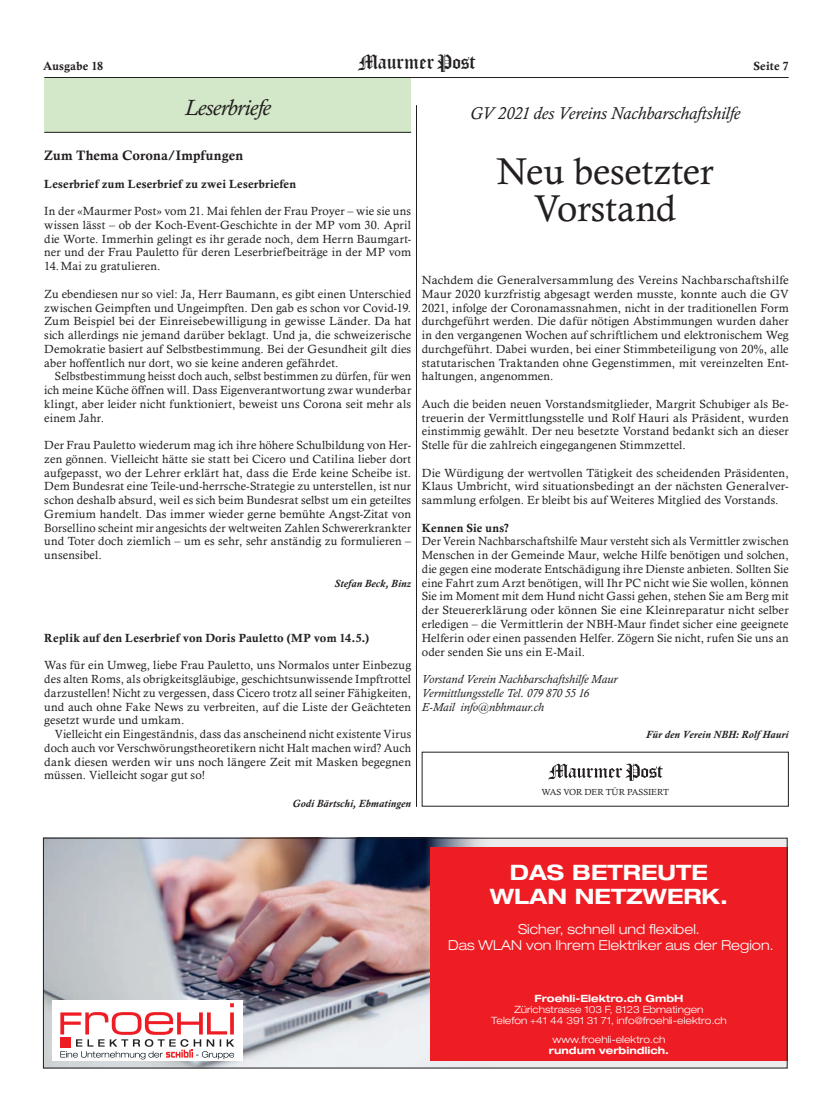
<style>
.page{position:relative;width:833px;height:1117px;background:#fff}
.page>*{position:absolute;margin:0;border:0;box-sizing:border-box;transform-origin:0 0}
.t1{font:37.5px/37.5px "Calisto";color:#231f20;text-align:center}
.t2{font:italic 22.5px "Calisto";letter-spacing:-.02em;color:#231f20}
.t3{font:22.38px "Old London";color:#231f20}
.t4{font:700 expanded 21.25px/23.8px "Helvetica Neue";color:#fff;text-align:center}
.t5{font:italic 17.5px "Calisto";color:#231f20}
.t6{font:300 expanded 13.75px/16.2px "Helvetica Neue";color:#fff;text-align:center}
.t7{font:700 13.75px "Calisto";letter-spacing:.01em;color:#231f20}
.t8{font:11.88px/13.8px "Calisto";letter-spacing:.015em;color:#231f20;text-align:justify}
.t9{font:11.88px/13.8px "Calisto";letter-spacing:.015em;color:#231f20;text-align:justify;scale:.96 1}
.t10{font:11.88px/13.8px "Calisto";letter-spacing:.015em;color:#231f20;text-align:justify;scale:1.04 1}
.t11{font:700 11.88px "Calisto";letter-spacing:.015em;color:#231f20}
.t12{font:italic 11.88px/13.8px "Calisto";letter-spacing:.005em;color:#231f20}
.t13{font:italic 700 10.62px "Calisto";letter-spacing:.015em;color:#231f20}
.t14{font:300 expanded 10px/11.2px "Helvetica Neue";color:#fff;text-align:center}
.t15{font:700 expanded 10px "Helvetica Neue";color:#fff}
.t16{font:8.88px "Calisto";letter-spacing:-.01em;color:#231f20}
</style>
<div class="page">
<hr style="left:44px;top:77px;width:744px;height:1px;background:#231f20">
<div style="left:44px;top:78px;width:367px;height:54px;background:#d3e8c9"></div>
<hr style="left:44px;top:132px;width:367px;height:1px;background:#231f20">
<hr style="left:416px;top:105px;width:1px;height:701px;background:#231f20">
<svg style="left:548px;top:763px;width:114px;height:17px"></svg>
<div style="left:43px;top:837px;width:744px;height:231px;background:#ececee"></div>
<img style="left:45px;top:839px;width:457px;height:227px">
<div style="left:430px;top:846px;width:357px;height:214px;background:#ee1d23"></div>
<div style="left:52px;top:999px;width:191px;height:61px;background:#fff"></div>
<svg style="left:60px;top:1003px;width:174px;height:56px"></svg>
<div style="left:43px;top:837px;width:744px;height:231px;border:1px solid #231f20"></div>
<p class="t11" style="left:43px;top:59px;width:62px">Ausgabe 18</p>
<h3 class="t3" style="left:359px;top:49px;width:118px">Maurmer Post</h3>
<p class="t11" style="left:753px;top:59px;width:37px">Seite 7</p>
<h2 class="t2" style="left:185px;top:94px;width:87px">Leserbriefe</h2>
<p class="t7" style="left:44px;top:147px;width:200px">Zum Thema Corona/Impfungen</p>
<p class="t11" style="left:44px;top:177px;width:253px">Leserbrief zum Leserbrief zu zwei Leserbriefen</p>
<p class="t8" style="left:44px;top:204px;width:368px">In der «Maurmer Post» vom 21. Mai fehlen der Frau Proyer – wie sie uns wissen lässt – ob der Koch-Event-Geschichte in der MP vom 30. April die Worte. Immerhin gelingt es ihr gerade noch, dem Herrn Baumgart&shy;ner und der Frau Pauletto für deren Leserbriefbeiträge in der MP vom 14.Mai zu gratulieren.</p>
<p class="t8" style="left:44px;top:286px;width:368px">Zu ebendiesen nur so viel: Ja, Herr Baumann, es gibt einen Unterschied zwischen Geimpften und Ungeimpften. Den gab es schon vor Covid-19.<br>Zum Beispiel bei der Einreisebewilligung in gewisse Länder. Da hat sich allerdings nie jemand darüber beklagt. Und ja, die schweizerische Demokratie basiert auf Selbstbestimmung. Bei der Gesundheit gilt dies aber hoffentlich nur dort, wo sie keine anderen gefährdet.</p>
<p class="t9" style="left:44px;top:369px;width:384px;text-indent:11px">Selbstbestimmung heisst doch auch, selbst bestimmen zu dürfen, für wen ich meine Küche öffnen will. Dass Eigenverantwortung zwar wunderbar klingt, aber leider nicht funktioniert, beweist uns Corona seit mehr als einem Jahr.</p>
<p class="t8" style="left:44px;top:438px;width:368px">Der Frau Pauletto wiederum mag ich ihre höhere Schulbildung von Her&shy;zen gönnen. Vielleicht hätte sie statt bei Cicero und Catilina lieber dort aufgepasst, wo der Lehrer erklärt hat, dass die Erde keine Scheibe ist.<br>Dem Bundesrat eine Teile-und-herrsche-Strategie zu unterstellen, ist nur schon deshalb absurd, weil es sich beim Bundesrat selbst um ein geteiltes Gremium handelt. Das immer wieder gerne bemühte Angst-Zitat von Borsellino scheint mir angesichts der weltweiten Zahlen Schwererkrankter und Toter doch ziemlich – um es sehr, sehr anständig zu formulieren – unsensibel.</p>
<p class="t13" style="left:334px;top:577px;width:78px">Stefan Beck, Binz</p>
<h3 class="t5" style="left:470px;top:103px;width:272px">GV 2021 des Vereins Nachbarschaftshilfe</h3>
<h1 class="t1" style="left:497px;top:152px;width:218px">Neu besetzter<br>Vorstand</h1>
<p class="t10" style="left:422px;top:273px;width:354px">Nachdem die Generalversammlung des Vereins Nachbarschaftshilfe Maur 2020 kurzfristig abgesagt werden musste, konnte auch die GV 2021, infolge der Coronamassnahmen, nicht in der traditionellen Form durchgeführt werden. Die dafür nötigen Abstimmungen wurden daher in den vergangenen Wochen auf schriftlichem und elektronischem Weg durchgeführt. Dabei wurden, bei einer Stimmbeteiligung von 20%, alle statutarischen Traktanden ohne Gegenstimmen, mit vereinzelten Ent&shy;haltungen, angenommen.</p>
<p class="t8" style="left:422px;top:396px;width:368px">Auch die beiden neuen Vorstandsmitglieder, Margrit Schubiger als Be&shy;treuerin der Vermittlungsstelle und Rolf Hauri als Präsident, wurden einstimmig gewählt. Der neu besetzte Vorstand bedankt sich an dieser Stelle für die zahlreich eingegangenen Stimmzettel.</p>
<p class="t8" style="left:422px;top:465px;width:368px">Die Würdigung der wertvollen Tätigkeit des scheidenden Präsidenten, Klaus Umbricht, wird situationsbedingt an der nächsten Generalver&shy;sammlung erfolgen. Er bleibt bis auf Weiteres Mitglied des Vorstands.</p>
<p class="t11" style="left:422px;top:520px;width:89px">Kennen Sie uns?</p>
<p class="t9" style="left:422px;top:534px;width:384px">Der Verein Nachbarschaftshilfe Maur versteht sich als Vermittler zwischen Menschen in der Gemeinde Maur, welche Hilfe benötigen und solchen, die gegen eine moderate Entschädigung ihre Dienste anbieten. Sollten Sie eine Fahrt zum Arzt benötigen, will Ihr PC nicht wie Sie wollen, können Sie im Moment mit dem Hund nicht Gassi gehen, stehen Sie am Berg mit der Steuererklärung oder können Sie eine Kleinreparatur nicht selber erledigen – die Vermittlerin der NBH-Maur findet sicher eine geeignete Helferin oder einen passenden Helfer. Zögern Sie nicht, rufen Sie uns an oder senden Sie uns ein E-Mail.</p>
<p class="t12" style="left:422px;top:672px;width:197px">Vorstand Verein Nachbarschaftshilfe Maur<br>Vermittlungsstelle Tel. 079 870 55 16<br>E-Mail info@nbhmaur.ch</p>
<p class="t13" style="left:646px;top:728px;width:144px">Für den Verein NBH: Rolf Hauri</p>
<p class="t11" style="left:44px;top:630px;width:326px">Replik auf den Leserbrief von Doris Pauletto (MP vom 14.5.)</p>
<p class="t8" style="left:44px;top:658px;width:368px">Was für ein Umweg, liebe Frau Pauletto, uns Normalos unter Einbezug des alten Roms, als obrigkeitsgläubige, geschichtsunwissende Impftrottel darzustellen! Nicht zu vergessen, dass Cicero trotz all seiner Fähigkeiten, und auch ohne Fake News zu verbreiten, auf die Liste der Geächteten gesetzt wurde und umkam.</p>
<p class="t8" style="left:44px;top:726px;width:368px;text-indent:11px">Vielleicht ein Eingeständnis, dass das anscheinend nicht existente Virus doch auch vor Verschwörungstheoretikern nicht Halt machen wird? Auch dank diesen werden wir uns noch längere Zeit mit Masken begegnen müssen. Vielleicht sogar gut so!</p>
<p class="t13" style="left:292px;top:797px;width:120px">Godi Bärtschi, Ebmatingen</p>
<p class="t16" style="left:541px;top:786px;width:129px">WAS VOR DER TÜR PASSIERT</p>
<h3 class="t4" style="left:490px;top:859px;width:240px">DAS BETREUTE<br>WLAN NETZWERK.</h3>
<p class="t6" style="left:448px;top:920px;width:327px">Sicher, schnell und flexibel.<br>Das WLAN von Ihrem Elektriker aus der Region.</p>
<p class="t15" style="left:534px;top:991px;width:150px">Froehli-Elektro.ch GmbH</p>
<p class="t14" style="left:491px;top:1003px;width:237px">Zürichstrasse 103 F, 8123 Ebmatingen<br>Telefon +41 44 391 31 71, info@froehli-elektro.ch</p>
<p class="t14" style="left:552px;top:1033px;width:114px">www.froehli-elektro.ch</p>
<p class="t15" style="left:549px;top:1044px;width:122px">rundum verbindlich.</p>
</div>
